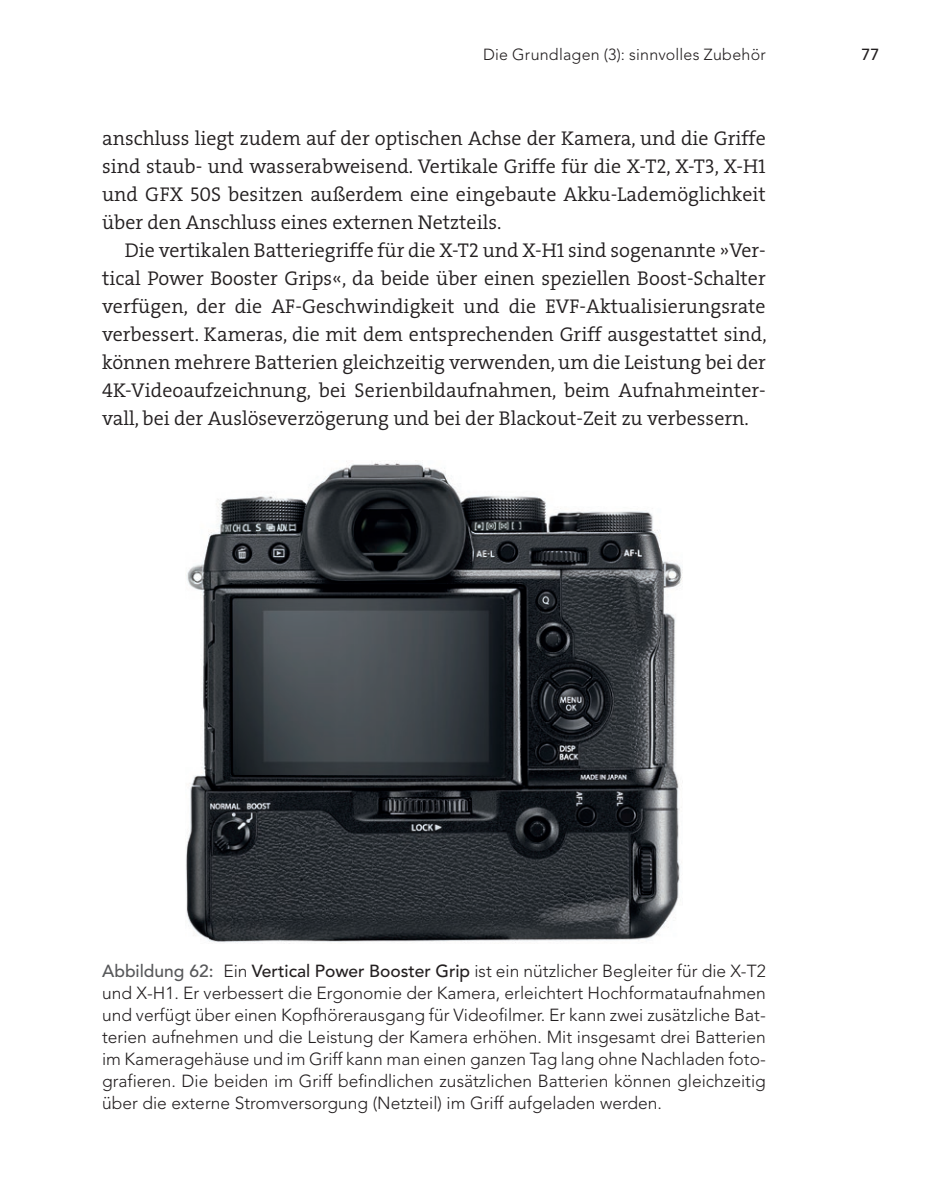
<style>
.page{position:relative;width:936px;height:1191px;background:#fff}
.page>*{position:absolute;margin:0;border:0;box-sizing:border-box;transform-origin:0 0}
._200_Standard{font:20px/28px "The Serif HP4 Se Lig";color:#231f20;text-align:justify}
.t1{font:300 17.4px/22px "Avenir LT Pro";color:#231f20;text-align:justify}
.t2{font:300 16px "Avenir LT Pro";letter-spacing:.015em;color:#231f20}
.t3{font:500 16px "Avenir LT Pro";color:#231f20}
.s1{font-weight:500;color:#57585a}
.s2{font-weight:500}
</style>
<div class="page">
<img style="left:186px;top:461px;width:496px;height:482px">
<p class="t2" style="left:483px;top:45px;width:284px">Die Grundlagen (3): sinnvolles Zubehör</p>
<p class="t3" style="left:861px;top:44px;width:19px">77</p>
<p class="_200_Standard" style="left:102px;top:125px;width:665px">anschluss liegt zudem auf der optischen Achse der Kamera, und die Griffe sind staub- und wasserabweisend. Vertikale Griffe für die X-T2, X-T3, X-H1 und GFX 50S besitzen außerdem eine eingebaute Akku-Lademöglichkeit über den Anschluss eines externen Netzteils.</p>
<p class="_200_Standard" style="left:102px;top:237px;width:666px;text-indent:23px">Die vertikalen Batteriegriffe für die X-T2 und X-H1 sind sogenannte »Ver&shy;tical Power Booster Grips«, da beide über einen speziellen Boost-Schalter verfügen, der die AF-Geschwindigkeit und die EVF-Aktualisierungsrate verbessert. Kameras, die mit dem entsprechenden Griff ausgestattet sind, können mehrere Batterien gleichzeitig verwenden, um die Leistung bei der 4K-Videoaufzeichnung, bei Serienbildaufnahmen, beim Aufnahmeinter&shy;vall, bei der Auslöseverzögerung und bei der Blackout-Zeit zu verbessern.</p>
<p class="t1" style="left:102px;top:959px;width:665px"><span class="s1">Abbildung 62:</span> Ein <span class="s2">Vertical Power Booster Grip</span> ist ein nützlicher Begleiter für die X-T2 und X-H1. Er verbessert die Ergonomie der Kamera, erleichtert Hochformataufnahmen und verfügt über einen Kopfhörerausgang für Videofilmer. Er kann zwei zusätzliche Bat&shy;terien aufnehmen und die Leistung der Kamera erhöhen. Mit insgesamt drei Batterien im Kameragehäuse und im Griff kann man einen ganzen Tag lang ohne Nachladen foto&shy;grafieren. Die beiden im Griff befindlichen zusätzlichen Batterien können gleichzeitig über die externe Stromversorgung (Netzteil) im Griff aufgeladen werden.</p>
</div>
